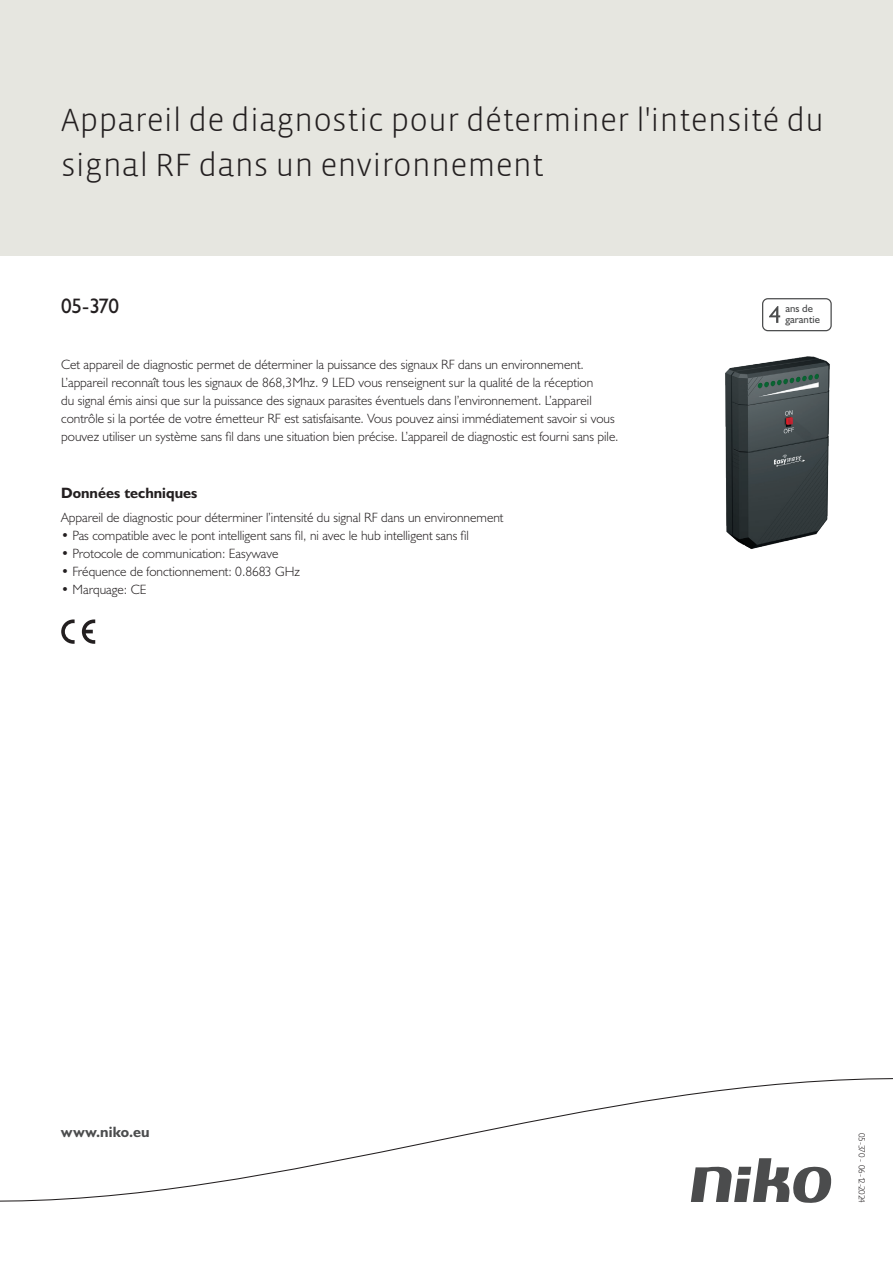
<style>
.page{position:relative;width:893px;height:1263px;background:#fff}
.page>*{position:absolute;margin:0;border:0;box-sizing:border-box;transform-origin:0 0}
.Title_datasheets{font:300 33px/45px "Vista Sans";color:#231f20}
.Article_number{font:21px "Humanist 521 BT";color:#231f20}
.Titles_parts{font:700 15px "Humanist 521 BT";color:#231f20}
.titel_afbeelding{font:700 15px "Humanist 521 BT";letter-spacing:.005em;color:#4b4c4d}
.Platte_tekst_CAB{font:300 13.5px/18px "Humanist 521 BT";color:#231f20}
.USP_Bullets{font:300 13.5px "Humanist 521 BT";color:#231f20}
.t1{font:10.8px/10.8px "Humanist 521 BT";color:#4b4c4d}
.Revision{font:300 9px "Humanist 521 BT";letter-spacing:-.05em;color:#231f20}
</style>
<div class="page">
<div style="left:0;top:0;width:893px;height:255px;background:#e6e6e0"></div>
<svg style="left:82px;top:619px;width:13px;height:25px"></svg>
<svg style="left:61px;top:619px;width:14px;height:25px"></svg>
<svg style="left:762px;top:298px;width:70px;height:33px"></svg>
<svg style="left:0;top:1078px;width:893px;height:125px"></svg>
<img style="left:725px;top:356px;width:105px;height:193px">
<p class="Title_datasheets" style="left:61px;top:98px;width:765px">Appareil de diagnostic pour déterminer l'intensité du signal RF dans un environnement</p>
<p class="Article_number" style="left:61px;top:293px;width:59px">05-370</p>
<p class="t1" style="left:785px;top:303px;width:36px">ans de garantie</p>
<p class="Platte_tekst_CAB" style="left:61px;top:355px;width:559px">Cet appareil de diagnostic permet de déterminer la puissance des signaux RF dans un environnement.<br>L’appareil reconnaît tous les signaux de 868,3Mhz. 9 LED vous renseignent sur la qualité de la réception<br>du signal émis ainsi que sur la puissance des signaux parasites éventuels dans l’environnement. L’appareil contrôle si la portée de votre émetteur RF est satisfaisante. Vous pouvez ainsi immédiatement savoir si vous pouvez utiliser un système sans fil dans une situation bien précise. L’appareil de diagnostic est fourni sans pile.</p>
<p class="Titles_parts" style="left:61px;top:483px;width:138px">Données techniques</p>
<p class="Platte_tekst_CAB" style="left:61px;top:508px;width:444px">Appareil de diagnostic pour déterminer l’intensité du signal RF dans un environnement</p>
<p class="USP_Bullets" style="left:61px;top:527px;width:409px">• Pas compatible avec le pont intelligent sans fil, ni avec le hub intelligent sans fil</p>
<p class="USP_Bullets" style="left:61px;top:545px;width:219px">• Protocole de communication: Easywave</p>
<p class="USP_Bullets" style="left:61px;top:563px;width:240px">• Fréquence de fonctionnement: 0.8683 GHz</p>
<p class="USP_Bullets" style="left:61px;top:581px;width:87px">• Marquage: CE</p>
<p class="titel_afbeelding" style="left:61px;top:1122px;width:90px">www.niko.eu</p>
<p class="Revision" style="left:868px;top:1133px;width:72px;rotate:90deg">05-370 - 06-12-2024</p>
</div>
